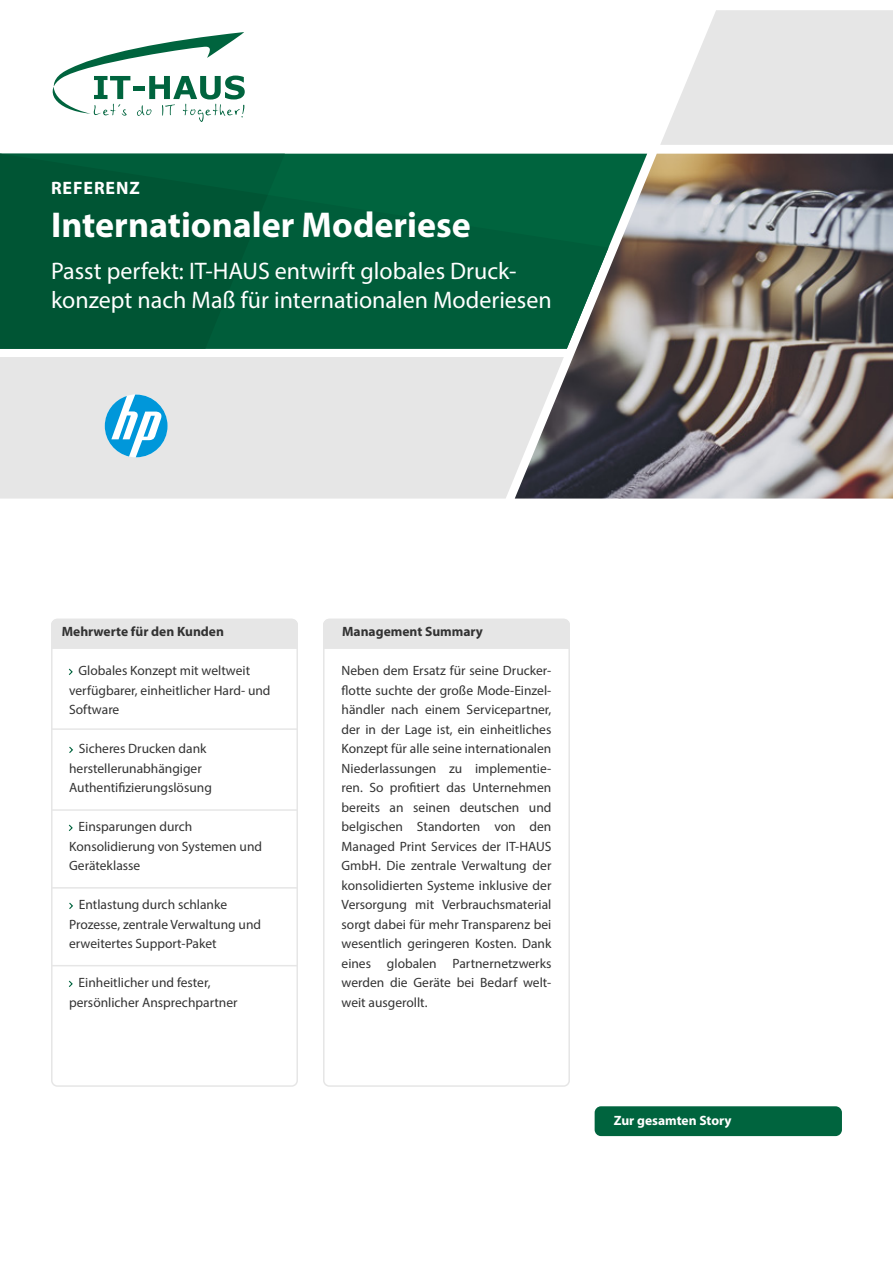
<style>
.page{position:relative;width:893px;height:1263px;background:#fff}
.page>*{position:absolute;margin:0;border:0;box-sizing:border-box;transform-origin:0 0}
.t1{font:700 36px "Myriad Pro";color:#fff}
.t2{font:24px/28.8px "Myriad Pro";color:#fff}
.t3{font:700 18px "Myriad Pro";letter-spacing:.05em;color:#fff}
.t4{font:13.5px/19.5px "Myriad Pro";color:#333}
.t5{font:700 13.5px "Myriad Pro";color:#333}
.t6{font:700 13.5px "Myriad Pro";color:#fff}
</style>
<div class="page">
<div style="left:0;top:357px;width:515px;height:141px;background:#e6e6e6"></div>
<img style="left:515px;top:154px;width:378px;height:344px">
<svg style="left:608px;top:154px;width:39px;height:195px;background:#849587"></svg>
<div style="left:268px;top:154px;width:340px;height:195px;background:#005d3a"></div>
<div style="left:268px;top:154px;width:17px;height:125px;background:#005d3a"></div>
<div style="left:0;top:154px;width:268px;height:195px;background:#005534"></div>
<svg style="left:53px;top:32px;width:192px;height:90px"></svg>
<div style="left:595px;top:1106px;width:247px;height:30px;background:#00643e;border-radius:6px"></div>
<svg style="left:68px;top:668px;width:5px;height:7px"></svg>
<svg style="left:69px;top:746px;width:4px;height:7px"></svg>
<svg style="left:68px;top:824px;width:5px;height:7px"></svg>
<svg style="left:69px;top:902px;width:4px;height:7px"></svg>
<svg style="left:68px;top:980px;width:5px;height:7px"></svg>
<div style="left:323px;top:619px;width:247px;height:468px;border:2px solid #e6e6e6;border-radius:6px"></div>
<div style="left:51px;top:619px;width:247px;height:468px;border:2px solid #e6e6e6;border-radius:6px"></div>
<div style="left:51px;top:619px;width:247px;height:30px;background:#e6e6e6"></div>
<div style="left:323px;top:619px;width:247px;height:30px;background:#e6e6e6"></div>
<svg style="left:660px;top:10px;width:233px;height:135px;background:#e9e9e9"></svg>
<hr style="left:51px;top:728px;width:247px;height:2px;background:#e6e6e6">
<hr style="left:51px;top:809px;width:247px;height:2px;background:#e6e6e6">
<hr style="left:51px;top:965px;width:247px;height:1px;background:#e6e6e6">
<hr style="left:51px;top:887px;width:247px;height:1px;background:#e6e6e6">
<svg style="left:105px;top:395px;width:63px;height:62px"></svg>
<h3 class="t3" style="left:51px;top:176px;width:90px">REFERENZ</h3>
<h1 class="t1" style="left:51px;top:202px;width:421px">Internationaler Moderiese</h1>
<h2 class="t2" style="left:51px;top:257px;width:502px">Passt perfekt: IT-HAUS entwirft globales Druck&shy;konzept nach Maß für internationalen Moderiesen</h2>
<p class="t5" style="left:62px;top:623px;width:164px">Mehrwerte für den Kunden</p>
<p class="t5" style="left:342px;top:623px;width:142px">Management Summary</p>
<p class="t4" style="left:69px;top:661px;width:203px;text-indent:9px">Globales Konzept mit weltweit verfügbarer, einheitlicher Hard- und<br>Software</p>
<p class="t4" style="left:69px;top:739px;width:144px;text-indent:10px">Sicheres Drucken dank herstellerunabhängiger<br>Authentifizierungslösung</p>
<p class="t4" style="left:69px;top:817px;width:194px;text-indent:9px">Einsparungen durch<br>Konsolidierung von Systemen und<br>Geräteklasse</p>
<p class="t4" style="left:69px;top:895px;width:194px;text-indent:10px">Entlastung durch schlanke<br>Prozesse, zentrale Verwaltung und erweitertes Support-Paket</p>
<p class="t4" style="left:69px;top:973px;width:170px;text-indent:9px">Einheitlicher und fester, persönlicher Ansprechpartner</p>
<p class="t4" style="left:342px;top:661px;width:211px;text-align:justify">Neben dem Ersatz für seine Drucker&shy;flotte suchte der große Mode-Einzel&shy;händler nach einem Servicepartner, der in der Lage ist, ein einheitliches Konzept für alle seine internationalen Niederlassungen zu implementie&shy;ren. So profitiert das Unternehmen bereits an seinen deutschen und belgischen Standorten von den Managed Print Services der IT-HAUS GmbH. Die zentrale Verwaltung der konsolidierten Systeme inklusive der Versorgung mit Verbrauchsmaterial sorgt dabei für mehr Transparenz bei wesentlich geringeren Kosten. Dank eines globalen Partnernetzwerks werden die Geräte bei Bedarf welt&shy;weit ausgerollt.</p>
<p class="t6" style="left:614px;top:1112px;width:119px">Zur gesamten Story</p>
</div>
